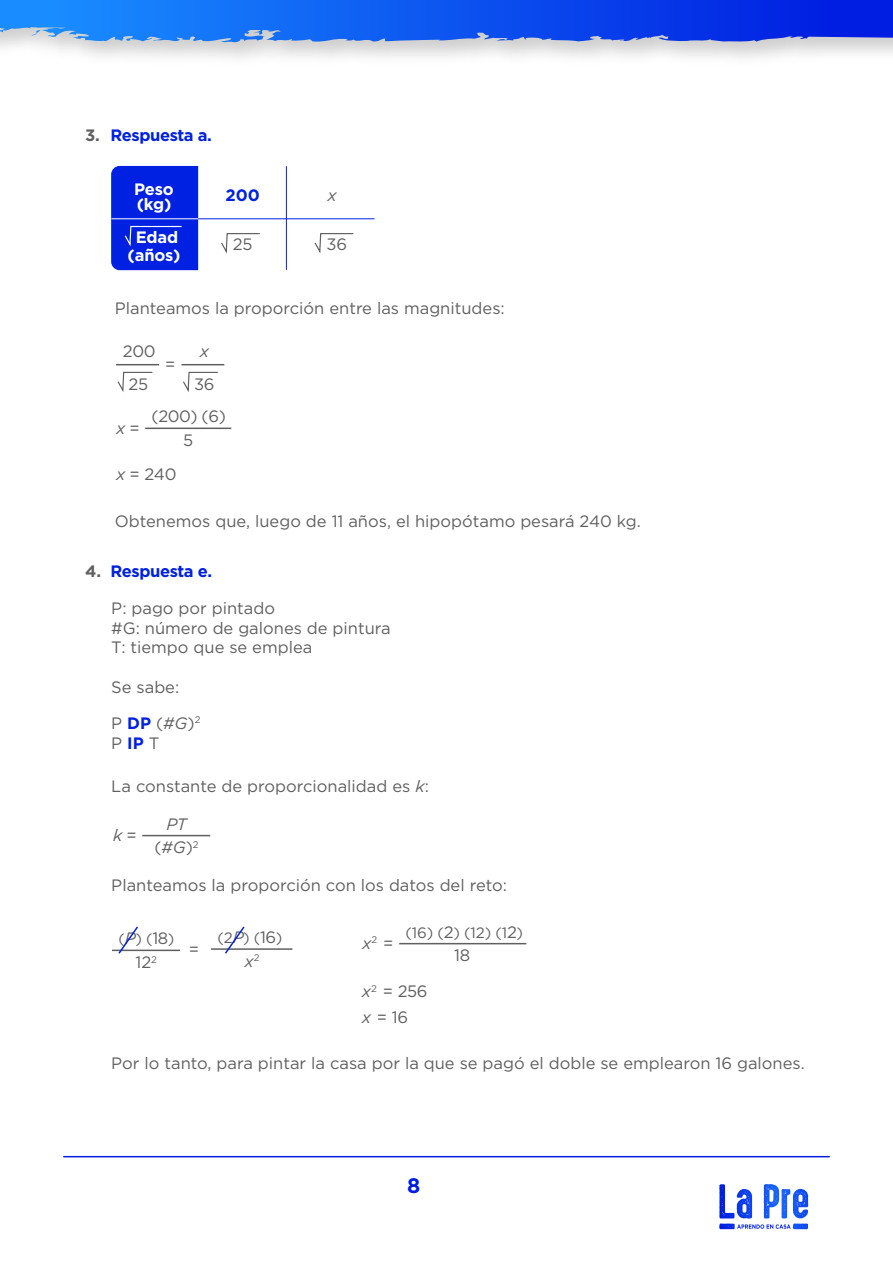
<style>
.page{position:relative;width:893px;height:1263px;background:#fff}
.page>*{position:absolute;margin:0;border:0;box-sizing:border-box;transform-origin:0 0}
.t1{font:700 21px "Gotham Rounded";color:#001ee1}
.t2{font:16.5px/19.8px "Gotham";color:#606060}
.t3{font:700 16.5px "Gotham";letter-spacing:-.025em;color:#0021e1}
.t4{font:700 16.5px/15px "Gotham";letter-spacing:-.01em;color:#fff}
.t5{font:italic 16.5px "Gotham";color:#606060}
.t6{font:15px "Gotham";color:#606060}
.s1{color:#606060}
.s2{font-style:normal}
.s3{font-style:italic}
.s4{font-weight:700;color:#0021e1}
.s5{font-style:italic;font-size:16.5px}
.s6{font-size:16.5px}
</style>
<div class="page">
<img style="left:0;top:0;width:893px;height:58px">
<svg style="left:0;top:0;width:373px;height:43px;background:#2d84f4"></svg>
<hr style="left:64px;top:1156px;width:765px;height:1px;background:#001ee1">
<svg style="left:737px;top:1224px;width:54px;height:5px"></svg>
<svg style="left:764px;top:1184px;width:15px;height:34px"></svg>
<hr style="left:116px;top:364px;width:43px;height:1px;background:#606060">
<svg style="left:117px;top:371px;width:36px;height:21px"></svg>
<hr style="left:182px;top:364px;width:42px;height:1px;background:#606060">
<svg style="left:183px;top:371px;width:35px;height:21px"></svg>
<hr style="left:145px;top:428px;width:86px;height:1px;background:#606060">
<hr style="left:142px;top:835px;width:68px;height:1px;background:#606060">
<hr style="left:211px;top:948px;width:81px;height:2px;background:#606060">
<hr style="left:112px;top:949px;width:68px;height:2px;background:#606060">
<svg style="left:117px;top:926px;width:23px;height:28px"></svg>
<svg style="left:223px;top:926px;width:23px;height:28px"></svg>
<hr style="left:399px;top:943px;width:127px;height:1px;background:#606060">
<hr style="left:198px;top:219px;width:176px;height:1px;background:#0021e1">
<hr style="left:286px;top:166px;width:1px;height:104px;background:#0021e1">
<div style="left:111px;top:166px;width:87px;height:104px;background:#0021e1"></div>
<svg style="left:221px;top:233px;width:39px;height:21px"></svg>
<svg style="left:314px;top:233px;width:40px;height:21px"></svg>
<hr style="left:111px;top:219px;width:87px;height:1px;background:#fff">
<p class="t3" style="left:85px;top:124px;width:128px"><span class="s1">3.</span> Respuesta a.</p>
<p class="t4" style="left:134px;top:182px;width:41px">Peso (kg)</p>
<p class="t3" style="left:226px;top:184px;width:36px">200</p>
<p class="t5" style="left:327px;top:185px;width:11px">x</p>
<p class="t4" style="left:128px;top:247px;width:54px">(años)</p>
<p class="t4" style="left:136px;top:230px;width:44px">Edad</p>
<p class="t2" style="left:233px;top:234px;width:21px">25</p>
<p class="t2" style="left:327px;top:234px;width:22px">36</p>
<p class="t2" style="left:115px;top:298px;width:391px">Planteamos la proporción entre las magnitudes:</p>
<p class="t2" style="left:123px;top:334px;width:34px;line-height:33px;text-align:center">200<br>25</p>
<p class="t5" style="left:200px;top:340px;width:11px">x</p>
<p class="t2" style="left:165px;top:354px;width:12px">=</p>
<p class="t2" style="left:194px;top:374px;width:22px">36</p>
<p class="t2" style="left:152px;top:406px;width:76px">(200) (6)</p>
<p class="t5" style="left:116px;top:417px;width:25px">x <span class="s2">=</span></p>
<p class="t2" style="left:116px;top:464px;width:62px"><span class="s3">x</span> = 240</p>
<p class="t2" style="left:183px;top:430px;width:12px">5</p>
<p class="t2" style="left:115px;top:511px;width:528px">Obtenemos que, luego de 11 años, el hipopótamo pesará 240 kg.</p>
<p class="t3" style="left:85px;top:560px;width:129px"><span class="s1">4.</span> Respuesta e.</p>
<p class="t2" style="left:111px;top:598px;width:281px">P: pago por pintado<br>#G: número de galones de pintura<br>T: tiempo que se emplea</p>
<p class="t2" style="left:111px;top:677px;width:69px">Se sabe:</p>
<p class="t2" style="left:111px;top:713px;width:91px">P <span class="s4">DP</span> (<span class="s3">#G</span>)<sup>2<br></sup>P <span class="s4">IP</span> T</p>
<p class="t2" style="left:111px;top:776px;width:319px">La constante de proporcionalidad es <span class="s3">k</span>:</p>
<p class="t5" style="left:113px;top:825px;width:25px">k <span class="s2">=</span></p>
<p class="t5" style="left:166px;top:813px;width:22px">PT</p>
<p class="t2" style="left:154px;top:837px;width:46px">(<span class="s3">#G</span>)<sup>2</sup></p>
<p class="t2" style="left:111px;top:875px;width:397px">Planteamos la proporción con los datos del reto:</p>
<p class="t6" style="left:118px;top:929px;width:58px">(<span class="s5">P</span>) (<span class="s6">18</span>)</p>
<p class="t2" style="left:135px;top:952px;width:23px">12<sup>2</sup></p>
<p class="t2" style="left:189px;top:938px;width:12px">=</p>
<p class="t6" style="left:217px;top:928px;width:67px">(2<span class="s5">P</span>) (<span class="s6">16</span>)</p>
<p class="t5" style="left:245px;top:950px;width:17px">x<sup>2</sup></p>
<p class="t6" style="left:406px;top:923px;width:119px">(16) (<span class="s6">2</span>) (12) (1<span class="s6">2</span>)</p>
<p class="t5" style="left:362px;top:932px;width:33px">x<sup>2</sup> <span class="s2">=</span></p>
<p class="t2" style="left:362px;top:978px;width:67px;line-height:25.8px"><span class="s3">x</span><sup>2</sup> = 256 <span class="s3">x</span> = 16</p>
<p class="t2" style="left:454px;top:945px;width:17px">18</p>
<p class="t2" style="left:111px;top:1053px;width:695px">Por lo tanto, para pintar la casa por la que se pagó el doble se emplearon 16 galones.</p>
<p class="t1" style="left:407px;top:1170px;width:15px">8</p>
</div>
